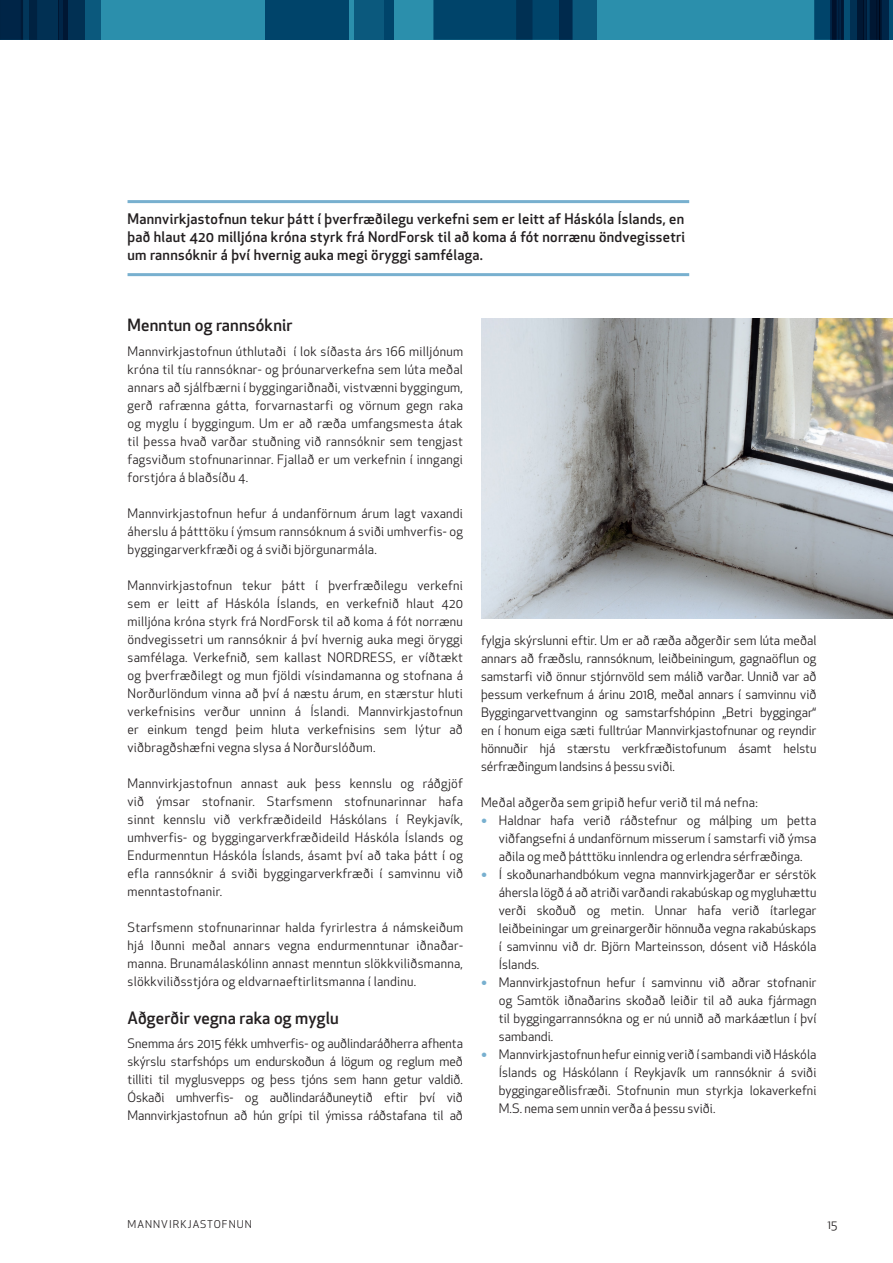
<style>
.page{position:relative;width:893px;height:1263px;background:#fff}
.page>*{position:absolute;margin:0;border:0;box-sizing:border-box;transform-origin:0 0}
.t1{font:500 16.5px "Apex New";letter-spacing:.01em;color:#231f20}
.t2{font:500 14.25px/18px "Apex New";letter-spacing:.02em;color:#231f20;text-align:justify}
.t3{font:12.75px/18px "Apex New";letter-spacing:.005em;color:#231f20;text-align:justify}
.t4{font:12px "Apex New";color:#231f20}
.t5{font:10.5px "Apex New";letter-spacing:.1em;color:#231f20}
.s1{font-size:16.5px;color:#78b0cf}
</style>
<div class="page">
<div style="left:410px;top:0;width:483px;height:40px;background:#2b8fac"></div>
<svg style="left:1px;top:0;width:409px;height:40px;background:#227a98"></svg>
<svg style="left:21px;top:0;width:16px;height:40px"></svg>
<div style="left:559px;top:0;width:37px;height:40px;background:#0b597d"></div>
<svg style="left:64px;top:0;width:37px;height:40px"></svg>
<div style="left:354px;top:0;width:30px;height:40px;background:#0b597d"></div>
<div style="left:384px;top:0;width:9px;height:40px;background:#00446a"></div>
<svg style="left:433px;top:0;width:139px;height:40px;background:#003f65"></svg>
<div style="left:814px;top:0;width:30px;height:40px;background:#00446a"></div>
<hr style="left:0;top:0;width:1px;height:40px;background:#057b9e">
<div style="left:265px;top:0;width:83px;height:40px;background:#00446a"></div>
<svg style="left:868px;top:0;width:25px;height:40px"></svg>
<svg style="left:830px;top:0;width:38px;height:40px"></svg>
<hr style="left:838px;top:0;width:1px;height:40px;background:#057b9e">
<hr style="left:879px;top:0;width:3px;height:40px;background:#057b9e">
<hr style="left:841px;top:0;width:3px;height:40px;background:#057b9e">
<hr style="left:864px;top:0;width:2px;height:40px;background:#057b9e">
<hr style="left:866px;top:0;width:1px;height:40px;background:#057b9e">
<div style="left:870px;top:0;width:10px;height:40px;background:#001733"></div>
<div style="left:832px;top:0;width:5px;height:40px;background:#00112b"></div>
<div style="left:857px;top:0;width:6px;height:40px;background:#001733"></div>
<hr style="left:128px;top:200px;width:561px;height:3px;background:#78b0cf">
<hr style="left:128px;top:273px;width:561px;height:3px;background:#78b0cf">
<img style="left:481px;top:319px;width:412px;height:299px">
<p class="t2" style="left:128px;top:210px;width:559px">Mannvirkjastofnun tekur þátt í þverfræðilegu verkefni sem er leitt af Háskóla Íslands, en það hlaut 420 milljóna króna styrk frá NordForsk til að koma á fót norrænu öndvegissetri um rannsóknir á því hvernig auka megi öryggi samfélaga.</p>
<p class="t1" style="left:128px;top:314px;width:167px">Menntun og rannsóknir</p>
<p class="t3" style="left:128px;top:342px;width:337px">Mannvirkjastofnun úthlutaði í lok síðasta árs 166 milljónum króna til tíu rannsóknar- og þróunarverkefna sem lúta meðal annars að sjálfbærni í byggingariðnaði, vistvænni byggingum, gerð rafrænna gátta, forvarnastarfi og vörnum gegn raka og myglu í byggingum. Um er að ræða umfangsmesta átak til þessa hvað varðar stuðning við rannsóknir sem tengjast fagsviðum stofnunarinnar. Fjallað er um verkefnin í inngangi forstjóra á blaðsíðu 4.</p>
<p class="t3" style="left:128px;top:504px;width:337px">Mannvirkjastofnun hefur á undanförnum árum lagt vaxandi áherslu á þátttöku í ýmsum rannsóknum á sviði umhverfis- og byggingarverkfræði og á sviði björgunarmála.</p>
<p class="t3" style="left:128px;top:576px;width:337px">Mannvirkjastofnun tekur þátt í þverfræðilegu verkefni sem er leitt af Háskóla Íslands, en verkefnið hlaut 420 milljóna króna styrk frá NordForsk til að koma á fót norrænu öndvegissetri um rannsóknir á því hvernig auka megi öryggi samfélaga. Verkefnið, sem kallast NORDRESS, er víðtækt og þverfræðilegt og mun fjöldi vísindamanna og stofnana á Norðurlöndum vinna að því á næstu árum, en stærstur hluti verkefnisins verður unninn á Íslandi. Mannvirkjastofnun er einkum tengd þeim hluta verkefnisins sem lýtur að viðbragðshæfni vegna slysa á Norðurslóðum.</p>
<p class="t3" style="left:128px;top:774px;width:337px">Mannvirkjastofnun annast auk þess kennslu og ráðgjöf við ýmsar stofnanir. Starfsmenn stofnunarinnar hafa sinnt kennslu við verkfræðideild Háskólans í Reykjavík, umhverfis- og byggingarverkfræðideild Háskóla Íslands og Endurmenntun Háskóla Íslands, ásamt því að taka þátt í og efla rannsóknir á sviði byggingarverkfræði í samvinnu við menntastofnanir.</p>
<p class="t3" style="left:128px;top:918px;width:337px">Starfsmenn stofnunarinnar halda fyrirlestra á námskeiðum hjá Iðunni meðal annars vegna endurmenntunar iðnaðar&shy;manna. Brunamálaskólinn annast menntun slökkviliðsmanna, slökkviliðsstjóra og eldvarnaeftirlitsmanna í landinu.</p>
<p class="t1" style="left:128px;top:1006px;width:213px">Aðgerðir vegna raka og myglu</p>
<p class="t3" style="left:128px;top:1034px;width:337px">Snemma árs 2015 fékk umhverfis- og auðlindaráðherra afhenta skýrslu starfshóps um endurskoðun á lögum og reglum með tilliti til myglusvepps og þess tjóns sem hann getur valdið.<br>Óskaði umhverfis- og auðlindaráðuneytið eftir því við Mannvirkjastofnun að hún grípi til ýmissa ráðstafana til að</p>
<p class="t3" style="left:481px;top:631px;width:337px">fylgja skýrslunni eftir. Um er að ræða aðgerðir sem lúta meðal annars að fræðslu, rannsóknum, leiðbeiningum, gagnaöflun og samstarfi við önnur stjórnvöld sem málið varðar. Unnið var að þessum verkefnum á árinu 2018, meðal annars í samvinnu við Byggingarvettvanginn og samstarfshópinn „Betri byggingar“ en í honum eiga sæti fulltrúar Mannvirkjastofnunar og reyndir hönnuðir hjá stærstu verkfræðistofunum ásamt helstu sérfræðingum landsins á þessu sviði.</p>
<p class="t3" style="left:481px;top:793px;width:278px">Meðal aðgerða sem gripið hefur verið til má nefna:</p>
<p class="t3" style="left:499px;top:811px;width:319px;text-indent:-18px"><span class="s1">•</span> Haldnar hafa verið ráðstefnur og málþing um þetta viðfangsefni á undanförnum misserum í samstarfi við ýmsa aðila og með þátttöku innlendra og erlendra sérfræðinga.</p>
<p class="t3" style="left:499px;top:865px;width:319px;text-indent:-18px"><span class="s1">•</span> Í skoðunarhandbókum vegna mannvirkjagerðar er sérstök áhersla lögð á að atriði varðandi rakabúskap og mygluhættu verði skoðuð og metin. Unnar hafa verið ítarlegar leiðbeiningar um greinargerðir hönnuða vegna rakabúskaps í samvinnu við dr. Björn Marteinsson, dósent við Háskóla Íslands.</p>
<p class="t3" style="left:499px;top:973px;width:319px;text-indent:-18px"><span class="s1">•</span> Mannvirkjastofnun hefur í samvinnu við aðrar stofnanir og Samtök iðnaðarins skoðað leiðir til að auka fjármagn til byggingarrannsókna og er nú unnið að markáætlun í því sambandi.</p>
<p class="t3" style="left:499px;top:1045px;width:319px;text-indent:-18px"><span class="s1">•</span> Mannvirkjastofnun hefur einnig verið í sambandi við Háskóla Íslands og Háskólann í Reykjavík um rannsóknir á sviði byggingareðlisfræði. Stofnunin mun styrkja lokaverkefni M.S. nema sem unnin verða á þessu sviði.</p>
<p class="t5" style="left:128px;top:1217px;width:126px">MANNVIRKJASTOFNUN</p>
<p class="t4" style="left:827px;top:1217px;width:11px">15</p>
</div>
